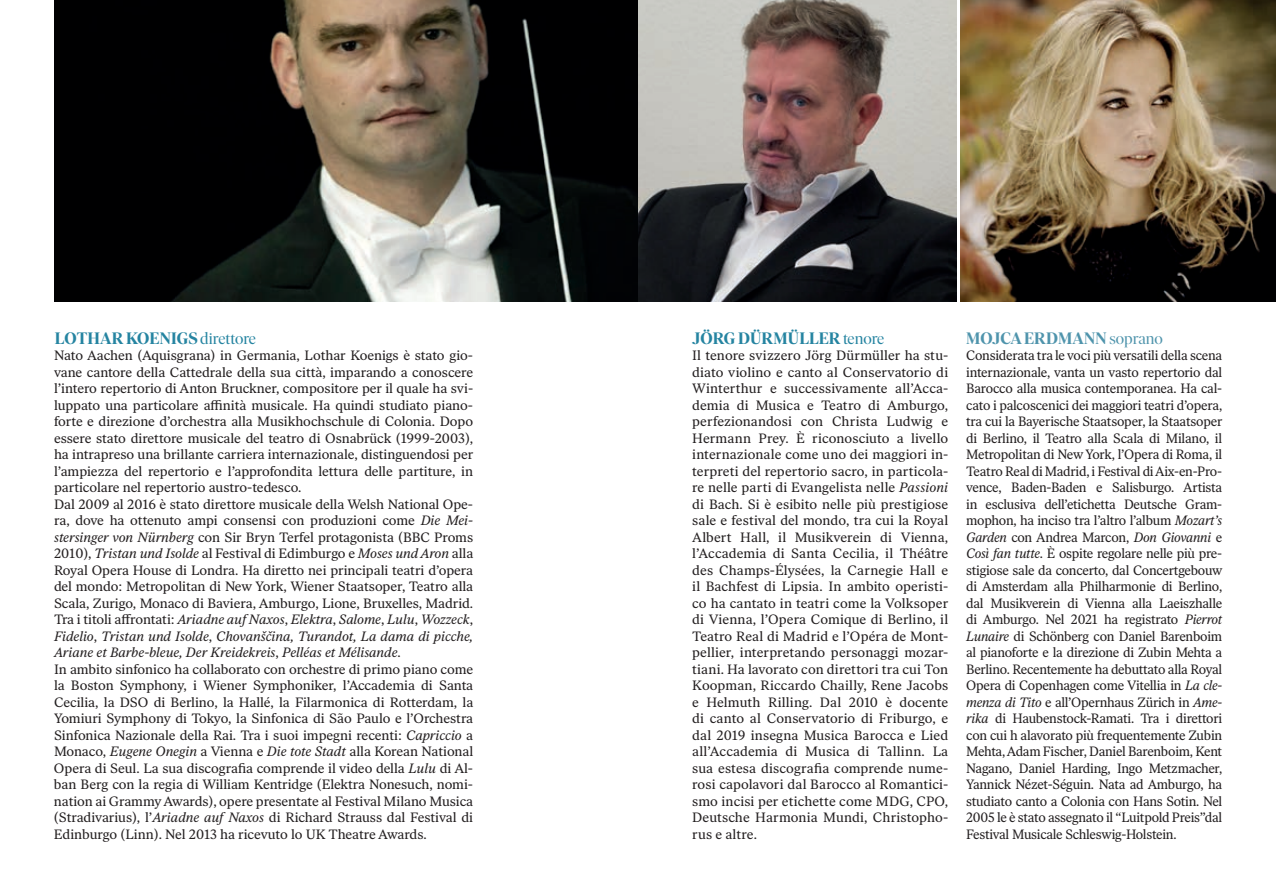
<style>
.page{position:relative;width:1276px;height:893px;background:#fff}
.page>*{position:absolute;margin:0;border:0;box-sizing:border-box;transform-origin:0 0}
.t1{font:700 16.5px "Ivar Display";letter-spacing:.01em;color:#2584a1}
.t2{font:700 16.5px "Ivar Display";letter-spacing:.01em;color:#4f94ac}
.t3{font:13.5px/16.5px "Ivar Text";letter-spacing:-.005em;color:#231f20;text-align:justify}
.t4{font:13.5px/16.5px "Ivar Text";letter-spacing:-.005em;color:#231f20;text-align:justify;scale:.96 1}
.s1{font-weight:400}
.s2{font-style:italic}
</style>
<div class="page">
<img style="left:960px;top:0;width:316px;height:302px">
<img style="left:54px;top:0;width:903px;height:302px">
<p class="t1" style="left:55px;top:330px;width:203px">LOTHAR KOENIGS <span class="s1">direttore</span></p>
<p class="t3" style="left:54px;top:347px;width:421px;text-align:left">Nato Aachen (Aquisgrana) in Germania, Lothar Koenigs è stato gio&shy;vane cantore della Cattedrale della sua città, imparando a conoscere l’intero repertorio di Anton Bruckner, compositore per il quale ha svi&shy;luppato una particolare affinità musicale. Ha quindi studiato piano&shy;forte e direzione d’orchestra alla Musikhochschule di Colonia. Dopo essere stato direttore musicale del teatro di Osnabrück (1999-2003), ha intrapreso una brillante carriera internazionale, distinguendosi per l’ampiezza del repertorio e l’approfondita lettura delle partiture, in particolare nel repertorio austro-tedesco.<br>Dal 2009 al 2016 è stato direttore musicale della Welsh National Ope&shy;ra, dove ha ottenuto ampi consensi con produzioni come <span class="s2">Die Mei&shy;stersinger von Nürnberg</span> con Sir Bryn Terfel protagonista (BBC Proms 2010), <span class="s2">Tristan und Isolde</span> al Festival di Edimburgo e <span class="s2">Moses und Aron</span> alla Royal Opera House di Londra. Ha diretto nei principali teatri d’opera del mondo: Metropolitan di New York, Wiener Staatsoper, Teatro alla Scala, Zurigo, Monaco di Baviera, Amburgo, Lione, Bruxelles, Madrid.<br>Tra i titoli affrontati: <span class="s2">Ariadne auf Naxos</span>, <span class="s2">Elektra</span>, <span class="s2">Salome</span>, <span class="s2">Lulu</span>, <span class="s2">Wozzeck</span>, <span class="s2">Fidelio</span>, <span class="s2">Tristan und Isolde</span>, <span class="s2">Chovanščina, Turandot, La dama di picche, Ariane et Barbe-bleue, Der Kreidekreis</span>, <span class="s2">Pelléas et Mélisande</span>.<br>In ambito sinfonico ha collaborato con orchestre di primo piano come la Boston Symphony, i Wiener Symphoniker, l’Accademia di Santa Cecilia, la DSO di Berlino, la Hallé, la Filarmonica di Rotterdam, la Yomiuri Symphony di Tokyo, la Sinfonica di São Paulo e l’Orchestra Sinfonica Nazionale della Rai. Tra i suoi impegni recenti: <span class="s2">Capriccio</span> a Monaco, <span class="s2">Eugene Onegin</span> a Vienna e <span class="s2">Die tote Stadt</span> alla Korean National Opera di Seul. La sua discografia comprende il video della <span class="s2">Lulu</span> di Al&shy;ban Berg con la regia di William Kentridge (Elektra Nonesuch, nomi&shy;nation ai Grammy Awards), opere presentate al Festival Milano Musica (Stradivarius), l’<span class="s2">Ariadne auf Naxos</span> di Richard Strauss dal Festival di Edinburgo (Linn). Nel 2013 ha ricevuto lo UK Theatre Awards.</p>
<p class="t1" style="left:692px;top:329px;width:194px">JÖRG DÜRMÜLLER<span class="s1">tenore</span></p>
<p class="t3" style="left:692px;top:347px;width:257px">Il tenore svizzero Jörg Dürmüller ha stu&shy;diato violino e canto al Conservatorio di Winterthur e successivamente all’Acca&shy;demia di Musica e Teatro di Amburgo, perfezionandosi con Christa Ludwig e Hermann Prey. È riconosciuto a livello internazionale come uno dei maggiori in&shy;terpreti del repertorio sacro, in particola&shy;re nelle parti di Evangelista nelle <span class="s2">Passioni </span>di Bach. Si è esibito nelle più prestigiose sale e festival del mondo, tra cui la Royal Albert Hall, il Musikverein di Vienna, l’Accademia di Santa Cecilia, il Théâtre des Champs-Élysées, la Carnegie Hall e il Bachfest di Lipsia. In ambito operisti&shy;co ha cantato in teatri come la Volksoper di Vienna, l’Opera Comique di Berlino, il Teatro Real di Madrid e l’Opéra de Mont&shy;pellier, interpretando personaggi mozar&shy;tiani. Ha lavorato con direttori tra cui Ton Koopman, Riccardo Chailly, Rene Jacobs e Helmuth Rilling. Dal 2010 è docente di canto al Conservatorio di Friburgo, e dal 2019 insegna Musica Barocca e Lied all’Accademia di Musica di Tallinn. La sua estesa discografia comprende nume&shy;rosi capolavori dal Barocco al Romantici&shy;smo incisi per etichette come MDG, CPO, Deutsche Harmonia Mundi, Christopho&shy;rus e altre.</p>
<p class="t2" style="left:966px;top:329px;width:198px">MOJCA ERDMANN <span class="s1">soprano</span></p>
<p class="t4" style="left:966px;top:347px;width:268px">Considerata tra le voci più versatili della scena internazionale, vanta un vasto repertorio dal Barocco alla musica contemporanea. Ha cal&shy;cato i palcoscenici dei maggiori teatri d’opera, tra cui la Bayerische Staatsoper, la Staatsoper di Berlino, il Teatro alla Scala di Milano, il Metropolitan di New York, l’Opera di Roma, il Teatro Real di Madrid, i Festival di Aix-en-Pro&shy;vence, Baden-Baden e Salisburgo. Artista in esclusiva dell’etichetta Deutsche Gram&shy;mophon, ha inciso tra l’altro l’album <span class="s2">Mozart’s Garden</span> con Andrea Marcon, <span class="s2">Don Giovanni</span> e <span class="s2">Così fan tutte</span>. È ospite regolare nelle più pre&shy;stigiose sale da concerto, dal Concertgebouw di Amsterdam alla Philharmonie di Berlino, dal Musikverein di Vienna alla Laeiszhalle di Amburgo. Nel 2021 ha registrato <span class="s2">Pierrot Lunaire</span> di Schönberg con Daniel Barenboim al pianoforte e la direzione di Zubin Mehta a Berlino. Recentemente ha debuttato alla Royal Opera di Copenhagen come Vitellia in <span class="s2">La cle&shy;menza di Tito</span> e all’Opernhaus Zürich in <span class="s2">Ame&shy;rika</span> di Haubenstock-Ramati. Tra i direttori con cui h alavorato più frequentemente Zubin Mehta, Adam Fischer, Daniel Barenboim, Kent Nagano, Daniel Harding, Ingo Metzmacher, Yannick Nézet-Séguin. Nata ad Amburgo, ha studiato canto a Colonia con Hans Sotin. Nel 2005 le è stato assegnato il “Luitpold Preis”dal Festival Musicale Schleswig-Holstein.</p>
</div>
